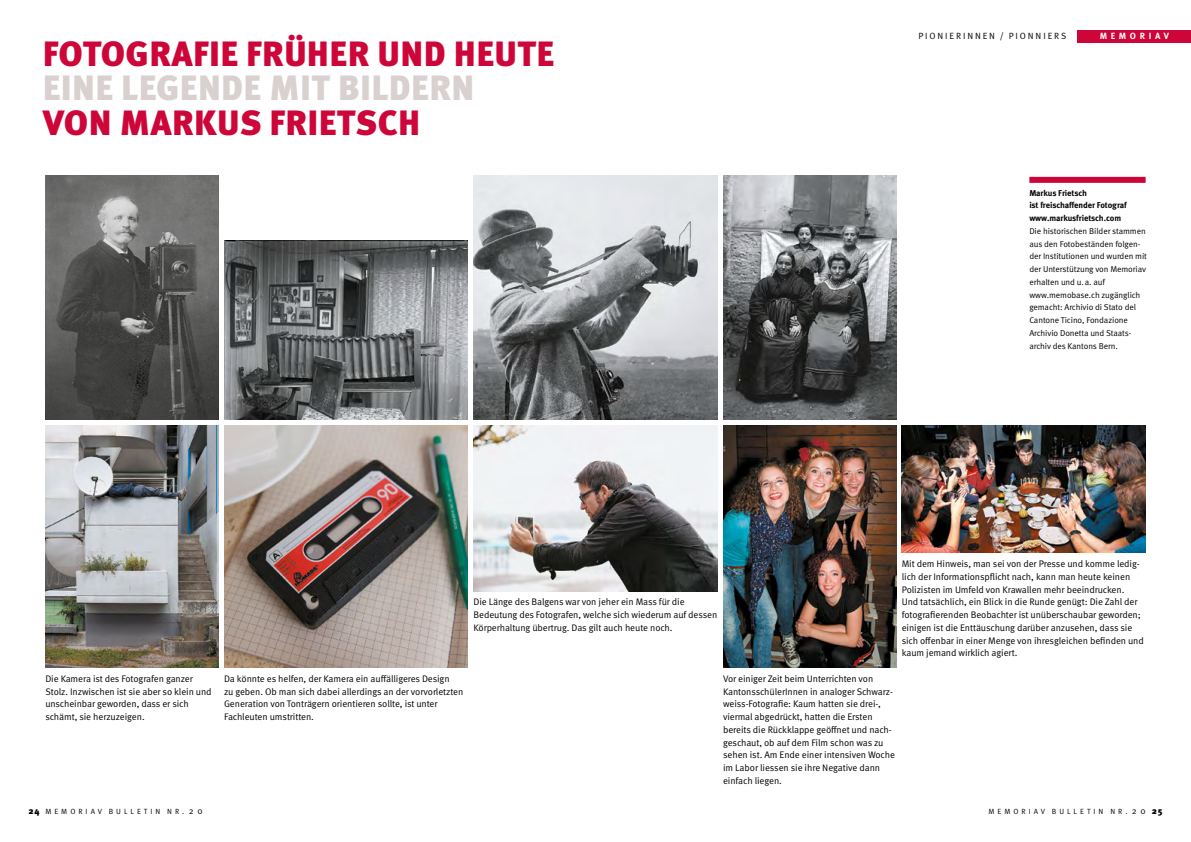
<style>
.page{position:relative;width:1191px;height:842px;background:#fff}
.page>*{position:absolute;margin:0;border:0;box-sizing:border-box;transform-origin:0 0}
.t1{font:900 35.1px "Meta Pro";letter-spacing:.01em;color:#ce0538}
.t2{font:900 35.1px "Meta Pro";letter-spacing:.01em;color:#d9d1d0}
.t3{font:9.5px/12.8px "Meta Pro";letter-spacing:-.01em;color:#000}
.t4{font:9px "Meta Pro";letter-spacing:.21em;color:#000}
.t5{font:700 9px "Meta Pro";letter-spacing:.4em;color:#fff}
.t6{font:8.5px/12.8px "Meta Pro";letter-spacing:-.01em;color:#000}
.t7{font:700 8.5px/12.8px "Meta Pro";letter-spacing:-.01em;color:#000}
.t8{font:7.5px "Meta Pro";color:#000}
.s1{font-weight:900;font-size:9px}
.s2{font-size:7.5px}
.s3{font-weight:900}
</style>
<div class="page">
<img style="left:45px;top:176px;width:173px;height:244px">
<img style="left:224px;top:241px;width:244px;height:179px">
<img style="left:224px;top:425px;width:244px;height:243px">
<img style="left:473px;top:176px;width:244px;height:244px">
<img style="left:723px;top:176px;width:173px;height:244px">
<img style="left:723px;top:425px;width:173px;height:243px">
<img style="left:901px;top:425px;width:244px;height:128px">
<img style="left:473px;top:425px;width:244px;height:166px">
<img style="left:45px;top:425px;width:173px;height:243px">
<div style="left:1077px;top:30px;width:114px;height:13px;background:#ce0538"></div>
<div style="left:1029px;top:177px;width:116px;height:6px;background:#ce0538"></div>
<h1 class="t1" style="left:43px;top:31px;width:510px">FOTOGRAFIE FRÜHER UND HEUTE</h1>
<h1 class="t2" style="left:43px;top:66px;width:433px">EINE LEGENDE MIT BILDERN</h1>
<h1 class="t1" style="left:43px;top:100px;width:379px">VON MARKUS FRIETSCH</h1>
<p class="t3" style="left:473px;top:596px;width:245px">Die Länge des Balgens war von jeher ein Mass für die -Bedeutung des Fotografen, welche sich wiederum auf dessen<br>Körperhaltung übertrug. Das gilt auch heute noch.</p>
<p class="t4" style="left:918px;top:30px;width:149px">Pionierinnen / Pionniers</p>
<p class="t5" style="left:1099px;top:30px;width:71px">MEMORIAV</p>
<p class="t7" style="left:1029px;top:187px;width:99px">Markus Frietsch<br>ist freischaffender Fotograf www.markusfrietsch.com</p>
<p class="t6" style="left:1029px;top:225px;width:119px">Die historischen Bilder stammen aus den Fotobeständen folgen&shy;der I nstitutionen und wurden mit der U nterstützung von Memoriav erhalten und u.a. auf www.memobase.ch zugänglich gemacht: Archivio di Stato del<br>Cantone Ticino, Fondazione<br>Archivio D onetta und Staats&shy;archiv des Kantons Bern.</p>
<p class="t3" style="left:901px;top:558px;width:244px">Mit dem H inweis, man sei von der Presse und komme ledig&shy;lich der I nformationspflicht nach, kann man heute keinen Polizisten im U mfeld von Krawallen mehr beeindrucken.<br>U nd tatsächlich, ein Blick in die Runde genügt: Die Zahl der fotografierenden Beobachter ist unüberschaubar geworden; einigen ist die Enttäuschung darüber anzusehen, dass sie sich offenbar in einer Menge von ihresgleichen befinden und kaum jemand wirklich agiert.</p>
<p class="t3" style="left:45px;top:672px;width:168px">D ie Kamera ist des Fotografen ganzer Stolz. I nzwischen ist sie aber so klein und unscheinbar geworden, dass er sich schämt, sie herzuzeigen.</p>
<p class="t3" style="left:224px;top:672px;width:241px">Da könnte es helfen, der Kamera ein auffälligeres Design<br>zu geben. Ob man sich dabei allerdings an der vorvorletzten -Generation von Tonträgern orientieren sollte, ist unter Fachleuten umstritten.</p>
<p class="t3" style="left:723px;top:672px;width:173px">Vor einiger Zeit beim U nterrichten von KantonsschülerI nnen in analoger Schwarz&shy;weiss-Fotografie: Kaum hatten sie drei-, viermal abgedrückt, hatten die Ersten bereits die Rückklappe geöffnet und nach&shy;geschaut, ob auf dem Film schon was zu sehen ist. Am Ende einer intensiven Woche im Labor liessen sie ihre N egative dann einfach liegen.</p>
<p class="t8" style="left:28px;top:806px;width:25px"><span class="s1">24</span> MEMORI</p>
<p class="t8" style="left:91px;top:806px;width:26px">AV BULLETIN</p>
<p class="t8" style="left:167px;top:806px;width:7px">NR</p>
<p class="t4" style="left:182px;top:805px;width:22px"><span class="s2">.</span>20</p>
<p class="t8" style="left:988px;top:806px;width:8px">MEMORI</p>
<p class="t8" style="left:1033px;top:806px;width:26px">AV BULLETIN</p>
<p class="t8" style="left:1110px;top:806px;width:7px">NR</p>
<p class="t4" style="left:1125px;top:805px;width:39px"><span class="s2">.</span>20 <span class="s3">25</span></p>
</div>
